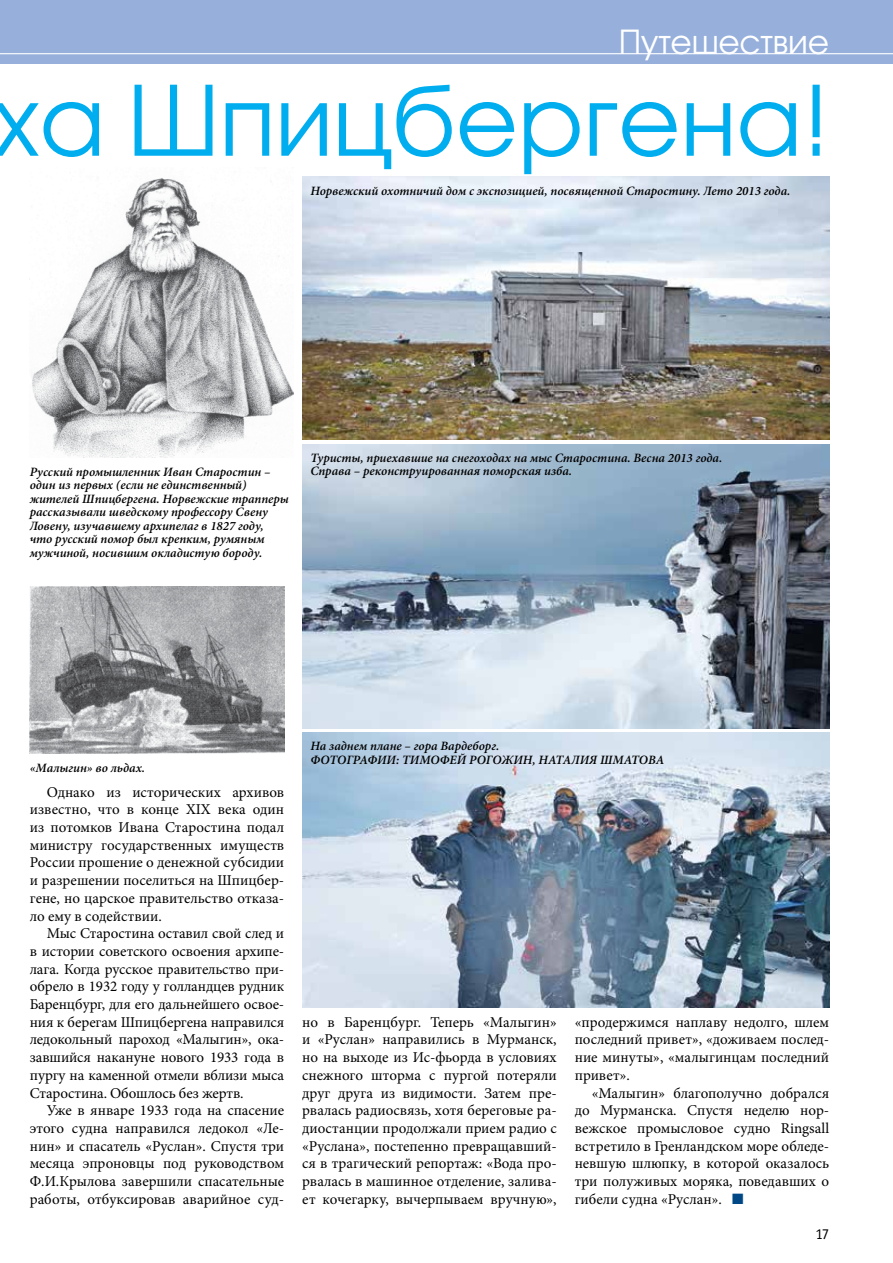
<style>
.page{position:relative;width:893px;height:1263px;background:#fff}
.page>*{position:absolute;margin:0;border:0;box-sizing:border-box;transform-origin:0 0}
.t1{font:96px "Avant Garde Gothic Book ITC";color:#00aeef}
.t2{font:33px "Avant Garde Gothic Book ITC";color:#fff}
.t3{font:15px/17.7px "Minion Pro";color:#000;text-align:justify}
.t4{font:15px "Officina Sans Book ITC";color:#000}
.t5{font:italic 600 12.75px/13.5px "Minion Pro";color:#000}
.s1{color:#004785}
</style>
<div class="page">
<div style="left:0;top:0;width:893px;height:63px;background:#96afdb"></div>
<hr style="left:0;top:53px;width:893px;height:1px;background:#fff">
<img style="left:302px;top:176px;width:527px;height:264px">
<img style="left:302px;top:444px;width:527px;height:284px">
<img style="left:302px;top:732px;width:527px;height:276px">
<img style="left:32px;top:178px;width:261px;height:279px">
<img style="left:30px;top:586px;width:254px;height:168px">
<h2 class="t2" style="left:619px;top:22px;width:212px">Путешествие</h2>
<h1 class="t1" style="left:-7px;top:63px;width:838px">ха Шпицбергена!</h1>
<p class="t5" style="left:310px;top:184px;width:481px">Норвежский охотничий дом с экспозицией, посвященной Старостину. Лето 2013 года.</p>
<p class="t5" style="left:30px;top:465px;width:261px">Русский промышленник Иван Старостин – один из первых (если не единственный) жителей Шпицбергена. Норвежские трапперы рассказывали шведскому профессору Свену Ловену, изучавшему архипелаг в 1827 году, что русский помор был крепким, румяным мужчиной, носившим окладистую бороду.</p>
<p class="t5" style="left:310px;top:451px;width:413px">Туристы, приехавшие на снегоходах на мыс Старостина. Весна 2013 года.<br>Справа – реконструированная поморская изба.</p>
<p class="t5" style="left:30px;top:761px;width:117px">«Малыгин» во льдах.</p>
<p class="t3" style="left:30px;top:783px;width:256px;text-indent:17px">Однако из исторических архивов известно, что в конце XIX века один из потомков Ивана Старостина подал министру государственных имуществ России прошение о денежной субсидии и разрешении поселиться на Шпицбер&shy;гене, но царское правительство отказа&shy;ло ему в содействии.</p>
<p class="t3" style="left:30px;top:925px;width:256px;text-indent:17px">Мыс Старостина оставил свой след и в истории советского освоения архипе&shy;лага. Когда русское правительство при&shy;обрело в 1932 году у голландцев рудник Баренцбург, для его дальнейшего освое&shy;ния к берегам Шпицбергена направился ледокольный пароход «Малыгин», ока&shy;завшийся накануне нового 1933 года в пургу на каменной отмели вблизи мыса Старостина. Обошлось без жертв.</p>
<p class="t3" style="left:30px;top:1102px;width:256px;text-indent:17px">Уже в январе 1933 года на спасение этого судна направился ледокол «Ле&shy;нин» и спасатель «Руслан». Спустя три месяца эпроновцы под руководством Ф.И.Крылова завершили спасательные работы, отбуксировав аварийное суд-</p>
<p class="t5" style="left:310px;top:739px;width:355px">На заднем плане – гора Вардеборг.<br>ФОТОГРАФИИ: ТИМОФЕЙ РОГОЖИН, НАТАЛИЯ ШМАТОВА</p>
<p class="t3" style="left:302px;top:1013px;width:256px">но в Баренцбург. Теперь «Малыгин» и «Руслан» направились в Мурманск, но на выходе из Ис-фьорда в условиях снежного шторма с пургой потеряли друг друга из видимости. Затем пре&shy;рвалась радиосвязь, хотя береговые ра&shy;диостанции продолжали прием радио с «Руслана», постепенно превращавший&shy;ся в трагический репортаж: «Вода про&shy;рвалась в машинное отделение, залива&shy;ет кочегарку, вычерпываем вручную»,</p>
<p class="t3" style="left:575px;top:1013px;width:256px">«продержимся наплаву недолго, шлем последний привет», «доживаем послед&shy;ние минуты», «малыгинцам последний привет».</p>
<p class="t3" style="left:575px;top:1084px;width:256px;text-indent:17px">«Малыгин» благополучно добрался до Мурманска. Спустя неделю нор&shy;вежское промысловое судно Ringsall встретило в Гренландском море обледе&shy;невшую шлюпку, в которой оказалось три полуживых моряка, поведавших о гибели судна «Руслан». <span class="s1">■</span></p>
<p class="t4" style="left:816px;top:1225px;width:15px">17</p>
</div>
